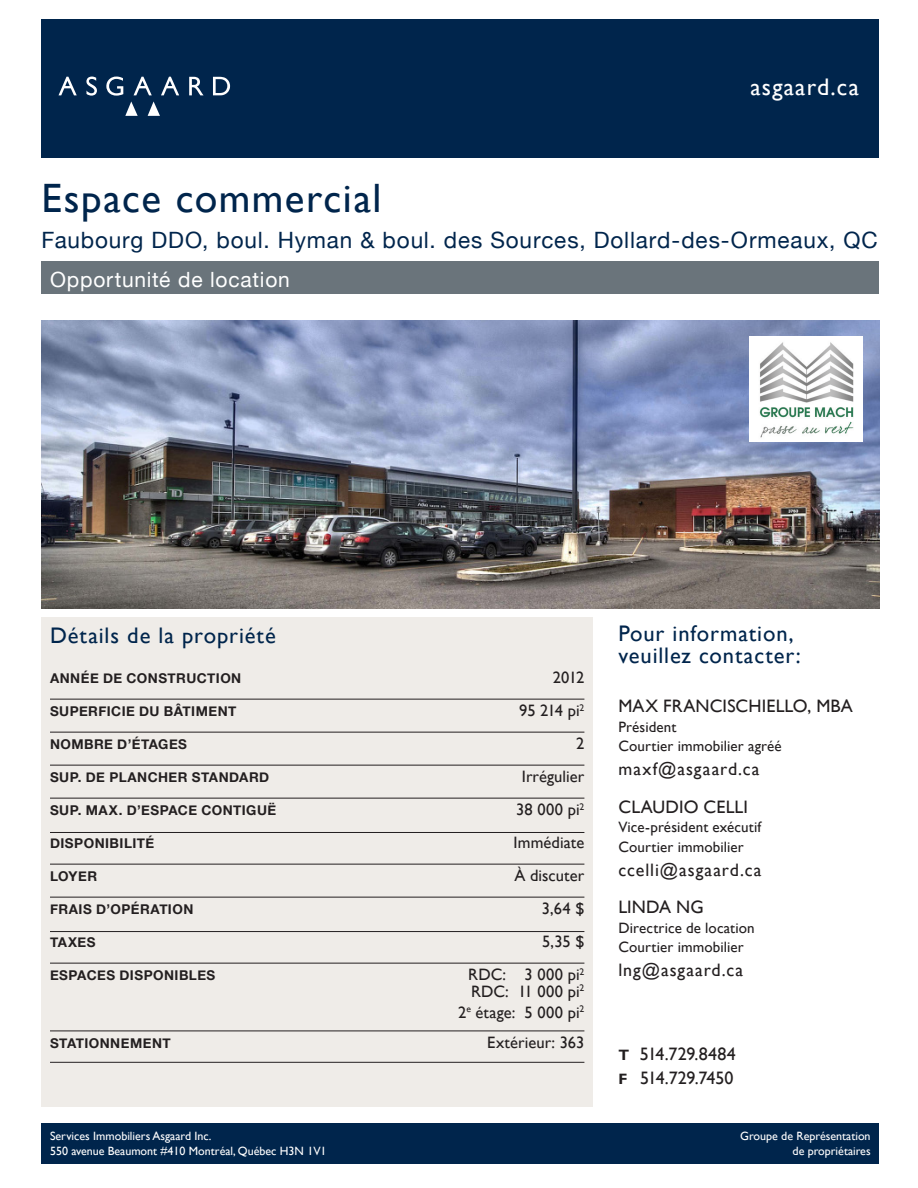
<style>
.page{position:relative;width:918px;height:1188px;background:#fff}
.page>*{position:absolute;margin:0;border:0;box-sizing:border-box;transform-origin:0 0}
.t1{font:40.95px "Gill Sans";letter-spacing:.035em;color:#00254c}
.t2{font:24px "Gill Sans";letter-spacing:.05em;color:#fff}
.t3{font:22.5px "Helvetica Neue";letter-spacing:.04em;color:#00254c}
.t4{font:22.5px/22.5px "Gill Sans";letter-spacing:.04em;color:#00254c}
.t5{font:21px "Helvetica Neue";letter-spacing:.04em;color:#fff}
.t6{font:18px "Gill Sans";letter-spacing:.015em;color:#231f20}
.t7{font:18px "Gill Sans";letter-spacing:.05em;color:#231f20}
.t8{font:18px "Gill Sans";letter-spacing:.06em;color:#231f20}
.t9{font:18px "Gill Sans";letter-spacing:-.015em;color:#231f20}
.t10{font:16.5px "Gill Sans";letter-spacing:.005em;color:#231f20}
.t11{font:15px "Gill Sans";letter-spacing:.01em;color:#231f20}
.t12{font:700 13.5px "Helvetica Neue";letter-spacing:.035em;color:#231f20}
.t13{font:12px "Gill Sans";color:#fff}
.s1{font-weight:700;font-size:15px}
</style>
<div class="page">
<img style="left:42px;top:321px;width:837px;height:288px">
<div style="left:42px;top:19px;width:837px;height:138px;background:#00254c"></div>
<svg style="left:86px;top:77px;width:11px;height:19px"></svg>
<svg style="left:189px;top:77px;width:15px;height:18px"></svg>
<svg style="left:213px;top:77px;width:17px;height:18px"></svg>
<svg style="left:59px;top:77px;width:18px;height:18px"></svg>
<svg style="left:106px;top:77px;width:73px;height:39px"></svg>
<div style="left:42px;top:261px;width:837px;height:33px;background:#6a747b"></div>
<div style="left:42px;top:617px;width:551px;height:44px;background:#efece8"></div>
<div style="left:42px;top:661px;width:551px;height:446px;background:#efece8"></div>
<hr style="left:50px;top:699px;width:534px;height:1px;background:#231f20">
<hr style="left:50px;top:732px;width:534px;height:1px;background:#231f20">
<hr style="left:50px;top:765px;width:534px;height:1px;background:#231f20">
<hr style="left:50px;top:798px;width:534px;height:1px;background:#231f20">
<hr style="left:50px;top:864px;width:534px;height:1px;background:#231f20">
<hr style="left:50px;top:897px;width:534px;height:1px;background:#231f20">
<hr style="left:50px;top:963px;width:534px;height:1px;background:#231f20">
<div style="left:42px;top:1123px;width:837px;height:41px;background:#00254c"></div>
<hr style="left:50px;top:832px;width:534px;height:1px;background:#231f20">
<hr style="left:50px;top:931px;width:534px;height:1px;background:#231f20">
<img style="left:751px;top:337px;width:112px;height:105px">
<hr style="left:50px;top:1031px;width:534px;height:1px;background:#231f20">
<hr style="left:50px;top:1062px;width:534px;height:1px;background:#231f20">
<p class="t2" style="left:751px;top:73px;width:110px">asgaard.ca</p>
<p class="t1" style="left:42px;top:174px;width:342px">Espace commercial</p>
<p class="t3" style="left:42px;top:223px;width:838px">Faubourg DDO, boul. Hyman &amp; boul. des Sources, Dollard-des-Ormeaux, QC</p>
<p class="t5" style="left:50px;top:265px;width:241px">Opportunité de location</p>
<p class="t4" style="left:50px;top:624px;width:227px">Détails de la propriété</p>
<p class="t12" style="left:50px;top:668px;width:193px">ANNÉE DE CONSTRUCTION</p>
<p class="t10" style="left:553px;top:668px;width:33px">2012</p>
<p class="t12" style="left:50px;top:701px;width:188px">SUPERFICIE DU BÂTIMENT</p>
<p class="t10" style="left:519px;top:701px;width:67px">95 214 pi<sup>2</sup></p>
<p class="t12" style="left:50px;top:734px;width:139px">NOMBRE D’ÉTAGES</p>
<p class="t10" style="left:576px;top:734px;width:10px">2</p>
<p class="t12" style="left:50px;top:767px;width:221px">SUP. DE PLANCHER STANDARD</p>
<p class="t10" style="left:522px;top:767px;width:64px">Irrégulier</p>
<p class="t12" style="left:50px;top:800px;width:228px">SUP. MAX. D’ESPACE CONTIGUË</p>
<p class="t10" style="left:516px;top:800px;width:70px">38 000 pi<sup>2</sup></p>
<p class="t12" style="left:50px;top:833px;width:106px">DISPONIBILITÉ</p>
<p class="t10" style="left:514px;top:833px;width:72px">Immédiate</p>
<p class="t12" style="left:50px;top:866px;width:49px">LOYER</p>
<p class="t10" style="left:514px;top:866px;width:71px">À discuter</p>
<p class="t12" style="left:50px;top:899px;width:145px">FRAIS D’OPÉRATION</p>
<p class="t10" style="left:542px;top:899px;width:44px">3,64 $</p>
<p class="t12" style="left:50px;top:932px;width:47px">TAXES</p>
<p class="t10" style="left:542px;top:932px;width:44px">5,35 $</p>
<p class="t12" style="left:50px;top:965px;width:167px">ESPACES DISPONIBLES</p>
<p class="t10" style="left:468px;top:965px;width:118px">RDC: 3 000 pi<sup>2</sup></p>
<p class="t10" style="left:471px;top:981px;width:115px">RDC: 11 000 pi<sup>2</sup></p>
<p class="t10" style="left:458px;top:1002px;width:128px">2<sup>e</sup> étage: 5 000 pi<sup>2</sup></p>
<p class="t12" style="left:50px;top:1032px;width:122px">STATIONNEMENT</p>
<p class="t10" style="left:487px;top:1032px;width:99px">Extérieur: 363</p>
<p class="t13" style="left:50px;top:1129px;width:163px">Services Immobiliers Asgaard Inc.</p>
<p class="t13" style="left:50px;top:1144px;width:278px">550 avenue Beaumont #410 Montréal, Québec H3N 1V1</p>
<p class="t4" style="left:618px;top:623px;width:184px">Pour information, veuillez contacter:</p>
<p class="t6" style="left:618px;top:696px;width:236px">MAX FRANCISCHIELLO, MBA</p>
<p class="t11" style="left:618px;top:718px;width:60px">Président</p>
<p class="t11" style="left:618px;top:738px;width:165px">Courtier immobilier agréé</p>
<p class="t8" style="left:618px;top:759px;width:143px">maxf@asgaard.ca</p>
<p class="t6" style="left:618px;top:796px;width:131px">CLAUDIO CELLI</p>
<p class="t11" style="left:618px;top:819px;width:144px">Vice-président exécutif</p>
<p class="t11" style="left:618px;top:838px;width:127px">Courtier immobilier</p>
<p class="t7" style="left:618px;top:859px;width:144px">ccelli@asgaard.ca</p>
<p class="t6" style="left:618px;top:897px;width:87px">LINDA NG</p>
<p class="t11" style="left:618px;top:919px;width:138px">Directrice de location</p>
<p class="t11" style="left:618px;top:939px;width:127px">Courtier immobilier</p>
<p class="t7" style="left:618px;top:960px;width:126px">lng@asgaard.ca</p>
<p class="t6" style="left:618px;top:1044px;width:119px"><span class="s1">T</span> 514.729.8484</p>
<p class="t9" style="left:618px;top:1068px;width:117px"><span class="s1">F</span> 514.729.7450</p>
<p class="t13" style="left:740px;top:1129px;width:132px">Groupe de Représentation</p>
<p class="t13" style="left:793px;top:1144px;width:80px">de propriétaires</p>
</div>
